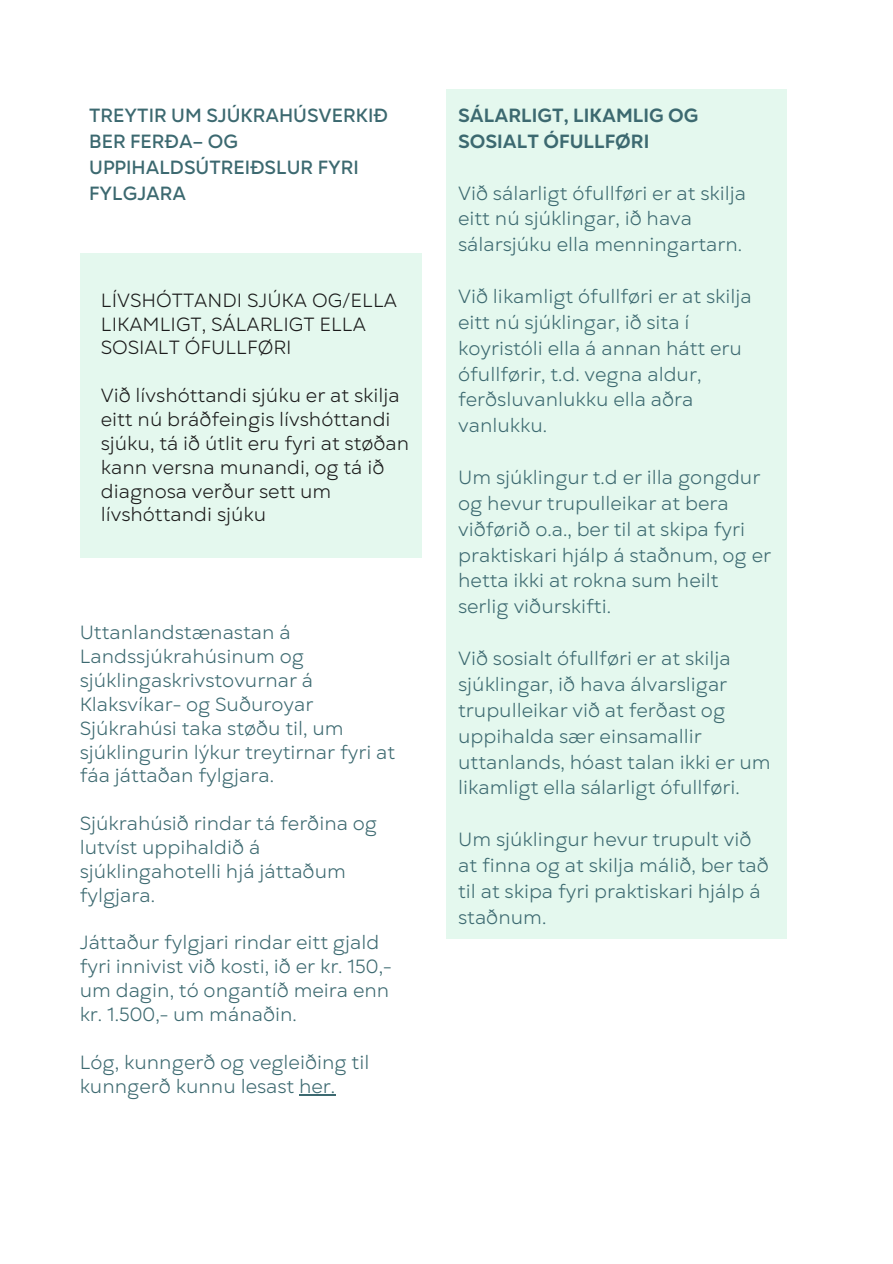
<style>
.page{position:relative;width:893px;height:1264px;background:#fff}
.page>*{position:absolute;margin:0;border:0;box-sizing:border-box;transform-origin:0 0}
.t1{font:19.05px/25.8px "Gogh";color:#3c6970}
.t2{font:19.05px/23.9px "Gogh";color:#1b1b1b}
.t3{font:500 19.05px/25.8px "Gogh";color:#3c6970}
.t4{font:700 19.05px/25.8px "Gogh";color:#3c6970}
</style>
<div class="page">
<div style="left:80px;top:253px;width:342px;height:305px;background:#e4f8ee"></div>
<div style="left:446px;top:89px;width:341px;height:849px;background:#e4f8ee"></div>
<hr style="left:299px;top:1094px;width:36px;height:1px;background:#3c6970">
<p class="t3" style="left:89px;top:102px;width:300px">TREYTIR UM SJÚKRAHÚSVERKIÐ<br>BER FERÐA– OG<br>UPPIHALDSÚTREIÐSLUR FYRI<br>FYLGJARA</p>
<p class="t2" style="left:101px;top:288px;width:298px">LÍVSHÓTTANDI SJÚKA OG/ELLA<br>LIKAMLIGT, SÁLARLIGT ELLA<br>SOSIALT ÓFULLFØRI</p>
<p class="t2" style="left:101px;top:384px;width:310px">Við lívshóttandi sjúku er at skilja eitt nú bráðfeingis lívshóttandi sjúku, tá ið útlit eru fyri at støðan kann versna munandi, og tá ið diagnosa verður sett um lívshóttandi sjúku</p>
<p class="t1" style="left:80px;top:621px;width:317px;line-height:23.9px">Uttanlandstænastan á<br>Landssjúkrahúsinum og sjúklingaskrivstovurnar á<br>Klaksvíkar- og Suðuroyar<br>Sjúkrahúsi taka støðu til, um sjúklingurin lýkur treytirnar fyri at fáa játtaðan fylgjara.</p>
<p class="t1" style="left:80px;top:811px;width:299px;line-height:23.9px">Sjúkrahúsið rindar tá ferðina og lutvíst uppihaldið á sjúklingahotelli hjá játtaðum fylgjara.</p>
<p class="t1" style="left:80px;top:931px;width:313px;line-height:23.9px">Játtaður fylgjari rindar eitt gjald fyri innivist við kosti, ið er kr. 150,- um dagin, tó ongantíð meira enn kr. 1.500,- um mánaðin.</p>
<p class="t1" style="left:80px;top:1050px;width:291px;line-height:23.9px">Lóg, kunngerð og vegleiðing til kunngerð kunnu lesast her.</p>
<p class="t4" style="left:458px;top:102px;width:242px">SÁLARLIGT, LIKAMLIG OG<br>SOSIALT ÓFULLFØRI</p>
<p class="t1" style="left:458px;top:180px;width:289px">Við sálarligt ófullføri er at skilja eitt nú sjúklingar, ið hava sálarsjúku ella menningartarn.</p>
<p class="t1" style="left:458px;top:283px;width:295px">Við likamligt ófullføri er at skilja eitt nú sjúklingar, ið sita í koyristóli ella á annan hátt eru ófullførir, t.d. vegna aldur, ferðsluvanlukku ella aðra vanlukku.</p>
<p class="t1" style="left:458px;top:464px;width:314px">Um sjúklingur t.d er illa gongdur og hevur trupulleikar at bera viðførið o.a., ber til at skipa fyri praktiskari hjálp á staðnum, og er hetta ikki at rokna sum heilt serlig viðurskifti.</p>
<p class="t1" style="left:458px;top:645px;width:314px">Við sosialt ófullføri er at skilja sjúklingar, ið hava álvarsligar trupulleikar við at ferðast og uppihalda sær einsamallir uttanlands, hóast talan ikki er um likamligt ella sálarligt ófullføri.</p>
<p class="t1" style="left:458px;top:826px;width:312px">Um sjúklingur hevur trupult við at finna og at skilja málið, ber tað til at skipa fyri praktiskari hjálp á staðnum.</p>
</div>
